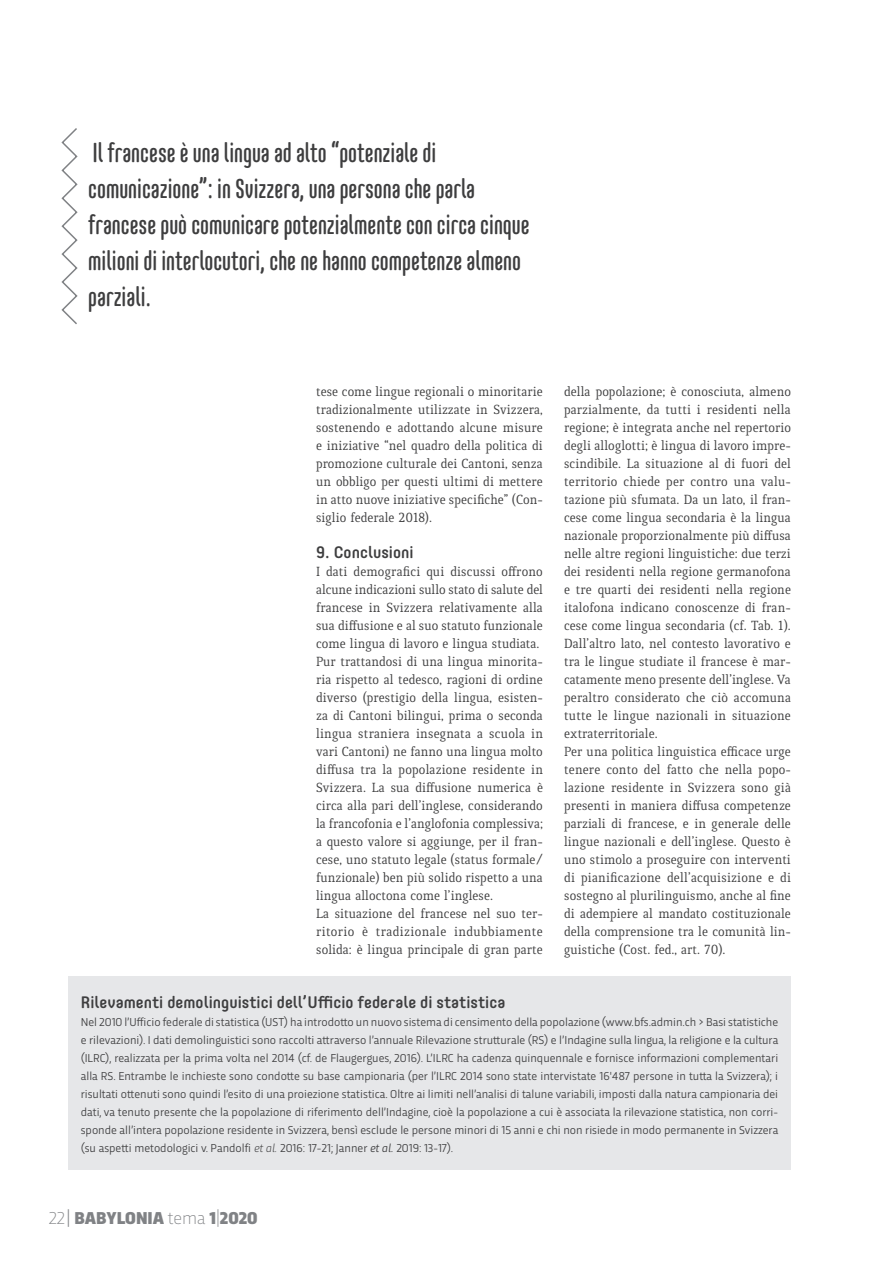
<style>
.page{position:relative;width:893px;height:1263px;background:#fff}
.page>*{position:absolute;margin:0;border:0;box-sizing:border-box;transform-origin:0 0}
.Citazione_-_Sx{font:500 27px/36px "Core Mellow 59 Cp";color:#3e3e3f}
.t1{font:900 18px "Trasandina";color:#808285}
.Heading{font:500 16.5px "Core Mellow 55";color:#3e3e3f}
.Testo_Base_-_Quiroga{font:14.25px/18px "Quiroga Serif Pro";color:#3e3e3f;text-align:justify}
.Testo_Base_-_Trans{font:12px/18px "Trasandina";color:#3e3e3f;text-align:justify}
.s1{font-weight:300;font-style:italic}
.s2{font-style:italic}
.s3{font-weight:200}
.s4{font-weight:300}
</style>
<div class="page">
<div style="left:68px;top:976px;width:723px;height:194px;background:#e6e7e9"></div>
<svg style="left:61px;top:128px;width:17px;height:196px"></svg>
<p class="Citazione_-_Sx" style="left:88px;top:134px;width:443px">Il francese è una lingua ad alto “potenziale di comunicazione”: in Svizzera, una persona che parla francese può comunicare potenzialmente con circa cinque milioni di interlocutori, che ne hanno competenze almeno parziali.</p>
<p class="Testo_Base_-_Quiroga" style="left:316px;top:383px;width:228px">tese come lingue regionali o minoritarie tradizionalmente utilizzate in Svizzera, sostenendo e adottando alcune misure e iniziative “nel quadro della politica di promozione culturale dei Cantoni, senza un obbligo per questi ultimi di mettere in atto nuove iniziative specifiche” (Con&shy;siglio federale 2018).</p>
<p class="Heading" style="left:316px;top:540px;width:99px">9. Conclusioni</p>
<p class="Testo_Base_-_Quiroga" style="left:316px;top:563px;width:228px">I dati demografici qui discussi offrono alcune indicazioni sullo stato di salute del francese in Svizzera relativamente alla sua diffusione e al suo statuto funzionale come lingua di lavoro e lingua studiata.</p>
<p class="Testo_Base_-_Quiroga" style="left:316px;top:653px;width:228px">Pur trattandosi di una lingua minorita&shy;ria rispetto al tedesco, ragioni di ordine diverso (prestigio della lingua, esisten&shy;za di Cantoni bilingui, prima o seconda lingua straniera insegnata a scuola in vari Cantoni) ne fanno una lingua molto diffusa tra la popolazione residente in Svizzera. La sua diffusione numerica è circa alla pari dell’inglese, considerando la francofonia e l’anglofonia complessiva; a questo valore si aggiunge, per il fran&shy;cese, uno statuto legale (status formale/ funzionale) ben più solido rispetto a una lingua alloctona come l’inglese.</p>
<p class="Testo_Base_-_Quiroga" style="left:316px;top:905px;width:228px">La situazione del francese nel suo ter&shy;ritorio è tradizionale indubbiamente solida: è lingua principale di gran parte</p>
<p class="Testo_Base_-_Quiroga" style="left:564px;top:383px;width:228px">della popolazione; è conosciuta, almeno parzialmente, da tutti i residenti nella regione; è integrata anche nel repertorio degli alloglotti; è lingua di lavoro impre&shy;scindibile. La situazione al di fuori del territorio chiede per contro una valu&shy;tazione più sfumata. Da un lato, il fran&shy;cese come lingua secondaria è la lingua nazionale proporzionalmente più diffusa nelle altre regioni linguistiche: due terzi dei residenti nella regione germanofona e tre quarti dei residenti nella regione italofona indicano conoscenze di fran&shy;cese come lingua secondaria (cf. Tab. 1).<br>Dall’altro lato, nel contesto lavorativo e tra le lingue studiate il francese è mar&shy;catamente meno presente dell’inglese. Va peraltro considerato che ciò accomuna tutte le lingue nazionali in situazione extraterritoriale.</p>
<p class="Testo_Base_-_Quiroga" style="left:564px;top:743px;width:228px">Per una politica linguistica efficace urge tenere conto del fatto che nella popo&shy;lazione residente in Svizzera sono già presenti in maniera diffusa competenze parziali di francese, e in generale delle lingue nazionali e dell’inglese. Questo è uno stimolo a proseguire con interventi di pianificazione dell’acquisizione e di sostegno al plurilinguismo, anche al fine di adempiere al mandato costituzionale della comprensione tra le comunità lin&shy;guistiche (Cost. fed., art. 70).</p>
<p class="Heading" style="left:81px;top:990px;width:426px">Rilevamenti demolinguistici dell’Ufficio federale di statistica</p>
<p class="Testo_Base_-_Trans" style="left:81px;top:1012px;width:699px">Nel 2010 l’Ufficio federale di statistica (UST) ha introdotto un nuovo sistema di censimento della popolazione (www.bfs.admin.ch &gt; Basi statistiche e rilevazioni). I dati demolinguistici sono raccolti attraverso l’annuale Rilevazione strutturale (RS) e l’Indagine sulla lingua, la religione e la cultura (ILRC), realizzata per la prima volta nel 2014 (cf. de Flaugergues, 2016). L’ILRC ha cadenza quinquennale e fornisce informazioni complementari alla RS. Entrambe le inchieste sono condotte su base campionaria (per l’ILRC 2014 sono state intervistate 16'487 persone in tutta la Svizzera); i risultati ottenuti sono quindi l’esito di una proiezione statistica. Oltre ai limiti nell’analisi di talune variabili, imposti dalla natura campionaria dei dati, va tenuto presente che la popolazione di riferimento dell’Indagine, cioè la popolazione a cui è associata la rilevazione statistica, non corri&shy;sponde all’intera popolazione residente in Svizzera, bensì esclude le persone minori di 15 anni e chi non risiede in modo permanente in Svizzera (su aspetti metodologici v. Pandolfi <span class="s1">et al.</span> 2016: 17-21; Janner <span class="s2">et al.</span> 2019: 13-17).</p>
<p class="t1" style="left:49px;top:1205px;width:210px"><span class="s3">22</span><span class="s4">|</span> BABYLONIA <span class="s3">tema</span> 1<span class="s3">|</span>2020</p>
</div>
